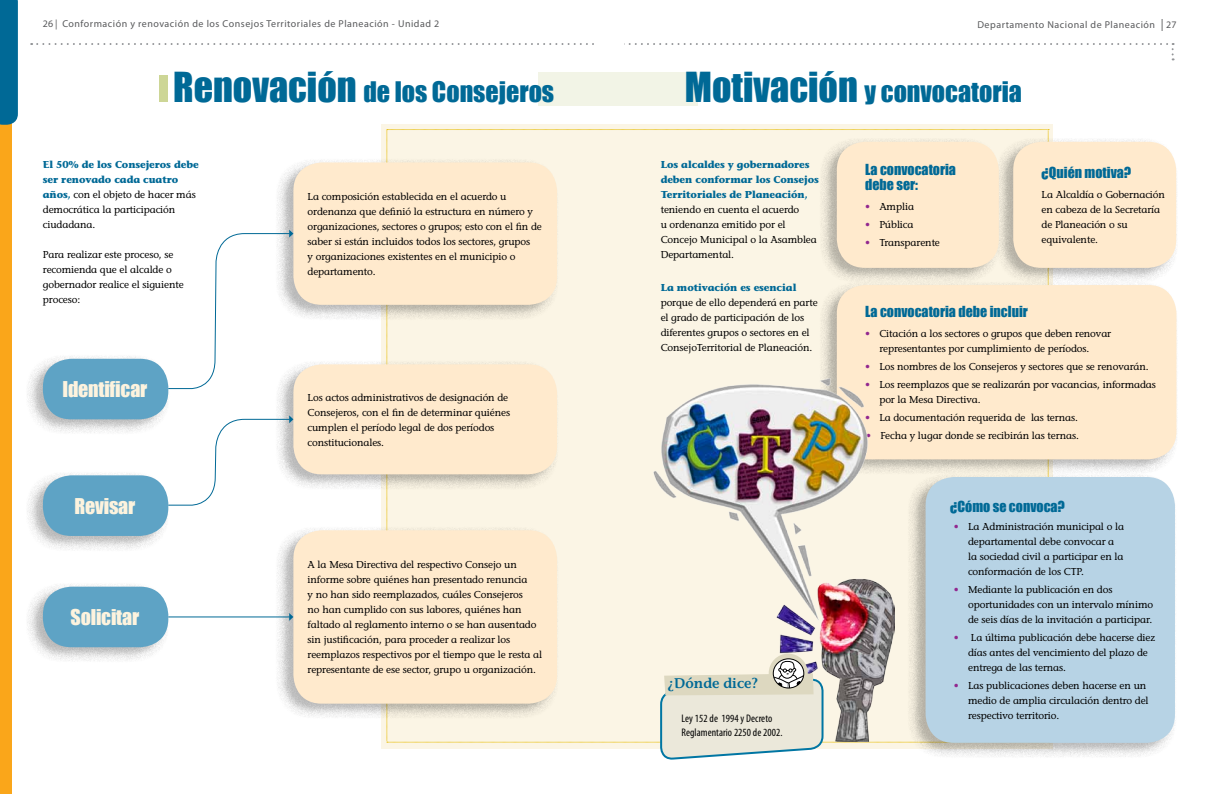
<style>
.page{position:relative;width:1219px;height:794px;background:#fff}
.page>*{position:absolute;margin:0;border:0;box-sizing:border-box;transform-origin:0 0}
.t1{font:26px "Impact";color:#006996}
.t2{font:20px "Impact";letter-spacing:-.01em;color:#fdf3de}
.t3{font:14px/15px "Impact";color:#006996}
.t4{font:600 14px "Stone Informal Std";color:#006996}
.t5{font:condensed 11px/14px "Myriad Pro";letter-spacing:.005em;color:#000}
.t6{font:500 10px/15px "Stone Informal Std";letter-spacing:-.01em;color:#000}
.t7{font:10px "Myriad Pro";letter-spacing:.05em;color:#58595b}
.t8{font:700 10px/15px "Stone Informal Std";letter-spacing:-.01em;color:#006996}
.s1{font-size:12px}
.s2{font-size:38px}
.s3{font-weight:700;color:#006996}
.s4{color:#92278f}
</style>
<div class="page">
<div style="left:0;top:0;width:12px;height:794px;background:#faa61a"></div>
<svg style="left:0;top:0;width:18px;height:125px"></svg>
<svg style="left:31px;top:43px;width:1143px;height:17px"></svg>
<hr style="left:595px;top:43px;width:29px;height:3px;background:#fff">
<div style="left:539px;top:72px;width:159px;height:34px;background:#f2f4e6"></div>
<div style="left:25px;top:355px;width:145px;height:80px;background:#000;opacity:.3"></div>
<div style="left:43px;top:359px;width:125px;height:60px;background:#5ea3c5;border-radius:28px"></div>
<div style="left:25px;top:471px;width:145px;height:80px;background:#000;opacity:.3"></div>
<div style="left:43px;top:475px;width:125px;height:61px;background:#5ea3c5;border-radius:28px"></div>
<div style="left:25px;top:582px;width:145px;height:81px;background:#000;opacity:.3"></div>
<div style="left:43px;top:586px;width:125px;height:61px;background:#5ea3c5;border-radius:28px"></div>
<div style="left:159px;top:75px;width:9px;height:26px;background:#cdd696"></div>
<div style="left:275px;top:158px;width:284px;height:162px;background:#000;opacity:.3"></div>
<div style="left:293px;top:162px;width:264px;height:143px;background:#ffeacd;border-radius:28px"></div>
<div style="left:819px;top:281px;width:359px;height:194px;background:#000;opacity:.3"></div>
<div style="left:837px;top:285px;width:339px;height:174px;background:#ffeacd;border-radius:28px"></div>
<div style="left:908px;top:473px;width:269px;height:285px;background:#000;opacity:.3"></div>
<div style="left:926px;top:477px;width:249px;height:266px;background:#b7d3e5;border-radius:28px"></div>
<div style="left:275px;top:360px;width:284px;height:130px;background:#000;opacity:.3"></div>
<div style="left:293px;top:364px;width:264px;height:110px;background:#ffeacd;border-radius:28px"></div>
<div style="left:275px;top:526px;width:284px;height:193px;background:#000;opacity:.3"></div>
<div style="left:293px;top:530px;width:264px;height:173px;background:#ffeacd;border-radius:28px"></div>
<svg style="left:167px;top:230px;width:126px;height:276px"></svg>
<hr style="left:168px;top:616px;width:122px;height:1px;background:#006996">
<svg style="left:289px;top:613px;width:4px;height:8px"></svg>
<div style="left:995px;top:138px;width:183px;height:145px;background:#000;opacity:.3"></div>
<div style="left:1013px;top:142px;width:163px;height:126px;background:#ffeacd;border-radius:28px"></div>
<svg style="left:387px;top:129px;width:662px;height:630px"></svg>
<p class="t7" style="left:43px;top:17px;width:398px">26 | Conformación y renovación de los Consejos Territoriales de Planeación - Unidad 2</p>
<p class="t7" style="left:977px;top:18px;width:201px">Departamento Nacional de Planeación <span class="s1">|</span> 27</p>
<h1 class="t1" style="left:173px;top:71px;width:382px"><span class="s2">Renovación</span> de los Consejeros</h1>
<h1 class="t1" style="left:685px;top:71px;width:338px"><span class="s2">Motivación</span> y convocatoria</h1>
<p class="t6" style="left:43px;top:157px;width:157px"><span class="s3">El 50% de los Consejeros debe ser renovado cada cuatro años,</span> con el objeto de hacer más democrática la participación ciudadana.</p>
<p class="t6" style="left:43px;top:247px;width:142px">Para realizar este proceso, se recomienda que el alcalde o gobernador realice el siguiente proceso:</p>
<h2 class="t2" style="left:62px;top:373px;width:86px">Identificar</h2>
<h2 class="t2" style="left:75px;top:490px;width:62px">Revisar</h2>
<h2 class="t2" style="left:71px;top:601px;width:70px">Solicitar</h2>
<p class="t6" style="left:308px;top:189px;width:236px">La composición establecida en el acuerdo u ordenanza que definió la estructura en número y organizaciones, sectores o grupos; esto con el fin de saber si están incluidos todos los sectores, grupos<br>y organizaciones existentes en el municipio o departamento.</p>
<p class="t6" style="left:308px;top:389px;width:204px">Los actos administrativos de designación de Consejeros, con el fin de determinar quiénes cumplen el período legal de dos períodos constitucionales.</p>
<p class="t6" style="left:308px;top:557px;width:236px">A la Mesa Directiva del respectivo Consejo un informe sobre quiénes han presentado renuncia<br>y no han sido reemplazados, cuáles Consejeros<br>no han cumplido con sus labores, quiénes han faltado al reglamento interno o se han ausentado sin justificación, para proceder a realizar los reemplazos respectivos por el tiempo que le resta al representante de ese sector, grupo u organización.</p>
<p class="t8" style="left:661px;top:157px;width:160px">Los alcaldes y gobernadores deben conformar los Consejos<br>Territoriales de Planeación,</p>
<p class="t6" style="left:661px;top:202px;width:158px">teniendo en cuenta el acuerdo<br>u ordenanza emitido por el<br>Concejo Municipal o la Asamblea<br>Departamental.</p>
<p class="t8" style="left:661px;top:280px;width:137px">La motivación es esencial</p>
<p class="t6" style="left:661px;top:295px;width:159px">porque de ello dependerá en parte el grado de participación de los diferentes grupos o sectores en el ConsejoTerritorial de Planeación.</p>
<h3 class="t4" style="left:667px;top:675px;width:92px">¿Dónde dice?</h3>
<p class="t5" style="left:682px;top:711px;width:102px">Ley 152 de 1994 y Decreto<br>Reglamentario 2250 de 2002.</p>
<h3 class="t3" style="left:865px;top:161px;width:92px">La convocatoria debe ser:</h3>
<p class="t6" style="left:865px;top:199px;width:50px"><span class="s4">•</span> Amplia</p>
<p class="t6" style="left:865px;top:217px;width:50px"><span class="s4">•</span> Pública</p>
<p class="t6" style="left:865px;top:235px;width:76px"><span class="s4">•</span> Transparente</p>
<h3 class="t3" style="left:1041px;top:164px;width:91px">¿Quién motiva?</h3>
<p class="t6" style="left:1041px;top:187px;width:125px">La Alcaldía o Gobernación en cabeza de la Secretaría de Planeación o su equivalente.</p>
<h3 class="t3" style="left:865px;top:303px;width:164px">La convocatoria debe incluir</h3>
<p class="t6" style="left:879px;top:326px;width:233px;text-indent:-14px"><span class="s4">•</span> Citación a los sectores o grupos que deben renovar representantes por cumplimiento de períodos.</p>
<p class="t6" style="left:865px;top:359px;width:285px"><span class="s4">•</span> Los nombres de los Consejeros y sectores que se renovarán.</p>
<p class="t6" style="left:879px;top:377px;width:278px;text-indent:-14px"><span class="s4">•</span> Los reemplazos que se realizarán por vacancias, informadas por la Mesa Directiva.</p>
<p class="t6" style="left:865px;top:410px;width:214px"><span class="s4">•</span> La documentación requerida de las ternas.</p>
<p class="t6" style="left:866px;top:428px;width:214px"><span class="s4">•</span> Fecha y lugar donde se recibirán las ternas.</p>
<h3 class="t3" style="left:950px;top:499px;width:116px">¿Cómo se convoca?</h3>
<p class="t6" style="left:968px;top:519px;width:158px;text-indent:-14px"><span class="s4">•</span> La Administración municipal o la departamental debe convocar a la sociedad civil a participar en la conformación de los CTP.</p>
<p class="t6" style="left:968px;top:582px;width:187px;text-indent:-14px"><span class="s4">•</span> Mediante la publicación en dos oportunidades con un intervalo mínimo de seis días de la invitación a participar.</p>
<p class="t6" style="left:968px;top:630px;width:188px;text-indent:-14px"><span class="s4">•</span> La última publicación debe hacerse diez días antes del vencimiento del plazo de entrega de las ternas.</p>
<p class="t6" style="left:968px;top:677px;width:182px;text-indent:-14px"><span class="s4">•</span> Las publicaciones deben hacerse en un medio de amplia circulación dentro del respectivo territorio.</p>
</div>
